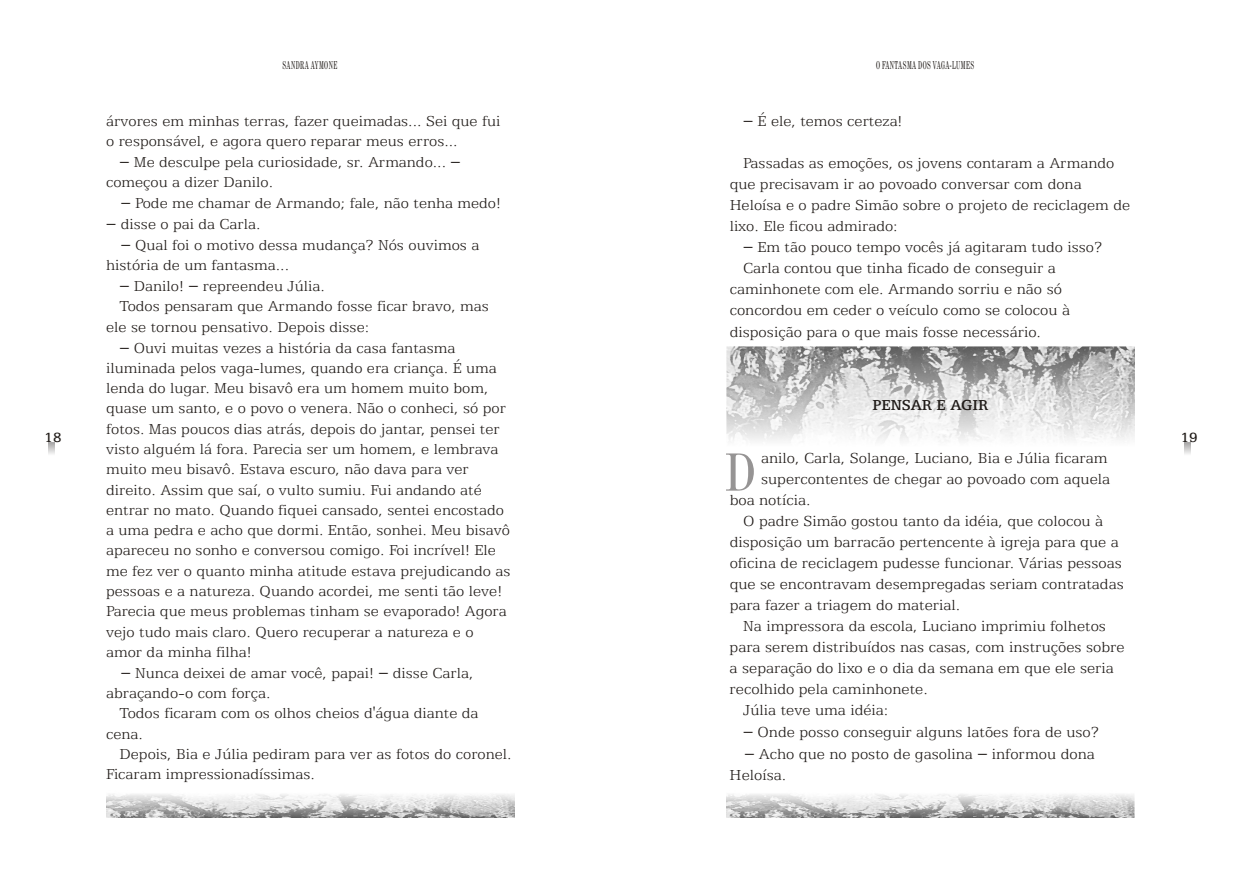
<style>
.page{position:relative;width:1242px;height:887px;background:#fff}
.page>*{position:absolute;margin:0;border:0;box-sizing:border-box;transform-origin:0 0}
.t1{font:53px "Century 725 Cn BT";color:#969494}
.t2{font:16.25px/20.2px "Egyptian 505 Lt BT";color:#1f1a17}
.t3{font:16.25px "Egyptian 505 Md BT";color:#1f1a17}
.t4{font:16.12px/20.2px "Egyptian 505 Lt BT";color:#1f1a17}
.t5{font:15px "Egyptian 505 Md BT";color:#1f1a17}
.t6{font:11.25px "Century 725 Cn BT";letter-spacing:.07em;color:#1f1a17;scale:.62 1}
.s1{font-family:"Playwright"}
.s2{font-size:16.25px}
</style>
<div class="page">
<svg style="left:1184px;top:442px;width:6px;height:12px"></svg>
<svg style="left:49px;top:442px;width:6px;height:12px"></svg>
<img style="left:106px;top:794px;width:408px;height:23px">
<img style="left:726px;top:794px;width:408px;height:23px">
<img style="left:726px;top:346px;width:408px;height:95px">
<p class="t6" style="left:282px;top:60px;width:90px">SANDRA AYMONE</p>
<p class="t6" style="left:876px;top:60px;width:160px">O FANTASMA DOS VAGA-LUMES</p>
<p class="t2" style="left:743px;top:112px;width:161px"><span class="s1">-</span> É ele, temos certeza!</p>
<p class="t2" style="left:729px;top:153px;width:402px;line-height:20.9px;text-indent:13px">Passadas as emoções, os jovens contaram a Armando que precisavam ir ao povoado conversar com dona Heloísa e o padre Simão sobre o projeto de reciclagem de lixo. Ele ficou admirado:</p>
<p class="t2" style="left:743px;top:238px;width:360px"><span class="s1">-</span> Em tão pouco tempo vocês já agitaram tudo isso?</p>
<p class="t2" style="left:743px;top:259px;width:314px">Carla contou que tinha ficado de conseguir a</p>
<p class="t2" style="left:729px;top:280px;width:334px">caminhonete com ele. Armando sorriu e não só</p>
<p class="t2" style="left:729px;top:301px;width:342px">concordou em ceder o veículo como se colocou à</p>
<p class="t2" style="left:729px;top:322px;width:313px">disposição para o que mais fosse necessário.</p>
<p class="t4" style="left:106px;top:112px;width:396px">árvores em minhas terras, fazer queimadas... Sei que fui o responsável, e agora quero reparar meus erros...</p>
<p class="t4" style="left:106px;top:153px;width:356px;text-indent:13px"><span class="s1">-</span> Me desculpe pela curiosidade, sr. Armando... <span class="s1">- </span>começou a dizer Danilo.</p>
<p class="t4" style="left:121px;top:194px;width:382px"><span class="s1">-</span> Pode me chamar de Armando; fale, não tenha medo!</p>
<p class="t4" style="left:106px;top:215px;width:156px"><span class="s1">-</span> disse o pai da Carla.</p>
<p class="t4" style="left:121px;top:235px;width:360px"><span class="s1">-</span> Qual foi o motivo dessa mudança? <span class="s2">Nós ouvimos a</span></p>
<p class="t2" style="left:106px;top:256px;width:184px">história de um fantasma...</p>
<p class="t2" style="left:119px;top:276px;width:207px"><span class="s1">-</span> Danilo! <span class="s1">-</span> repreendeu Júlia.</p>
<p class="t2" style="left:119px;top:297px;width:371px">Todos pensaram que Armando fosse ficar bravo, mas</p>
<p class="t2" style="left:106px;top:317px;width:264px">ele se tornou pensativo. Depois disse:</p>
<p class="t2" style="left:106px;top:338px;width:406px;text-indent:13px"><span class="s1">-</span> Ouvi muitas vezes a história da casa fantasma iluminada pelos vaga-lumes, quando era criança. É uma lenda do lugar. Meu bisavô era um homem muito bom, quase um santo, e o povo o venera. Não o conheci, só por fotos. Mas poucos dias atrás, depois do jantar, pensei ter visto alguém lá fora. Parecia ser um homem, e lembrava muito meu bisavô. Estava escuro, não dava para ver direito. Assim que saí, o vulto sumiu. Fui andando até entrar no mato. Quando fiquei cansado, sentei encostado a uma pedra e acho que dormi. Então, sonhei. Meu bisavô apareceu no sonho e conversou comigo. Foi incrível! Ele me fez ver o quanto minha atitude estava prejudicando as pessoas e a natureza. Quando acordei, me senti tão leve!<br>Parecia que meus problemas tinham se evaporado! Agora vejo tudo mais claro. Quero recuperar a natureza e o amor da minha filha!</p>
<p class="t2" style="left:106px;top:663px;width:369px;text-indent:15px"><span class="s1">-</span> Nunca deixei de amar você, papai! <span class="s1">-</span> disse Carla, abraçando-o com força.</p>
<p class="t2" style="left:106px;top:703px;width:374px;text-indent:13px">Todos ficaram com os olhos cheios d'água diante da cena.</p>
<p class="t2" style="left:106px;top:744px;width:407px;text-indent:13px">Depois, Bia e Júlia pediram para ver as fotos do coronel.<br>Ficaram impressionadíssimas.</p>
<p class="t3" style="left:872px;top:398px;width:117px">PENSAR E AGIR</p>
<p class="t5" style="left:45px;top:430px;width:18px">18</p>
<p class="t5" style="left:1180px;top:430px;width:18px">19</p>
<p class="t2" style="left:761px;top:448px;width:348px">anilo, Carla, Solange, Luciano, Bia e Júlia ficaram</p>
<p class="t2" style="left:761px;top:469px;width:350px">supercontentes de chegar ao povoado com aquela</p>
<p class="t2" style="left:729px;top:490px;width:82px">boa notícia.</p>
<p class="t2" style="left:743px;top:511px;width:361px">O padre Simão gostou tanto da idéia, que colocou à</p>
<p class="t2" style="left:729px;top:532px;width:390px">disposição um barracão pertencente à igreja para que a</p>
<p class="t2" style="left:729px;top:553px;width:393px">oficina de reciclagem pudesse funcionar. Várias pessoas</p>
<p class="t2" style="left:729px;top:574px;width:395px">que se encontravam desempregadas seriam contratadas</p>
<p class="t2" style="left:729px;top:595px;width:232px">para fazer a triagem do material.</p>
<p class="t2" style="left:743px;top:616px;width:364px">Na impressora da escola, Luciano imprimiu folhetos</p>
<p class="t2" style="left:729px;top:637px;width:396px">para serem distribuídos nas casas, com instruções sobre</p>
<p class="t2" style="left:729px;top:658px;width:386px">a separação do lixo e o dia da semana em que ele seria</p>
<p class="t2" style="left:729px;top:679px;width:200px">recolhido pela caminhonete.</p>
<p class="t2" style="left:743px;top:700px;width:147px">Júlia teve uma idéia:</p>
<p class="t2" style="left:743px;top:722px;width:357px"><span class="s1">-</span> Onde posso conseguir alguns latões fora de uso?</p>
<p class="t2" style="left:729px;top:743px;width:366px;line-height:21px;text-indent:15px"><span class="s1">-</span> Acho que no posto de gasolina <span class="s1">-</span> informou dona<br>Heloísa.</p>
<h1 class="t1" style="left:725px;top:450px;width:32px">D</h1>
</div>
